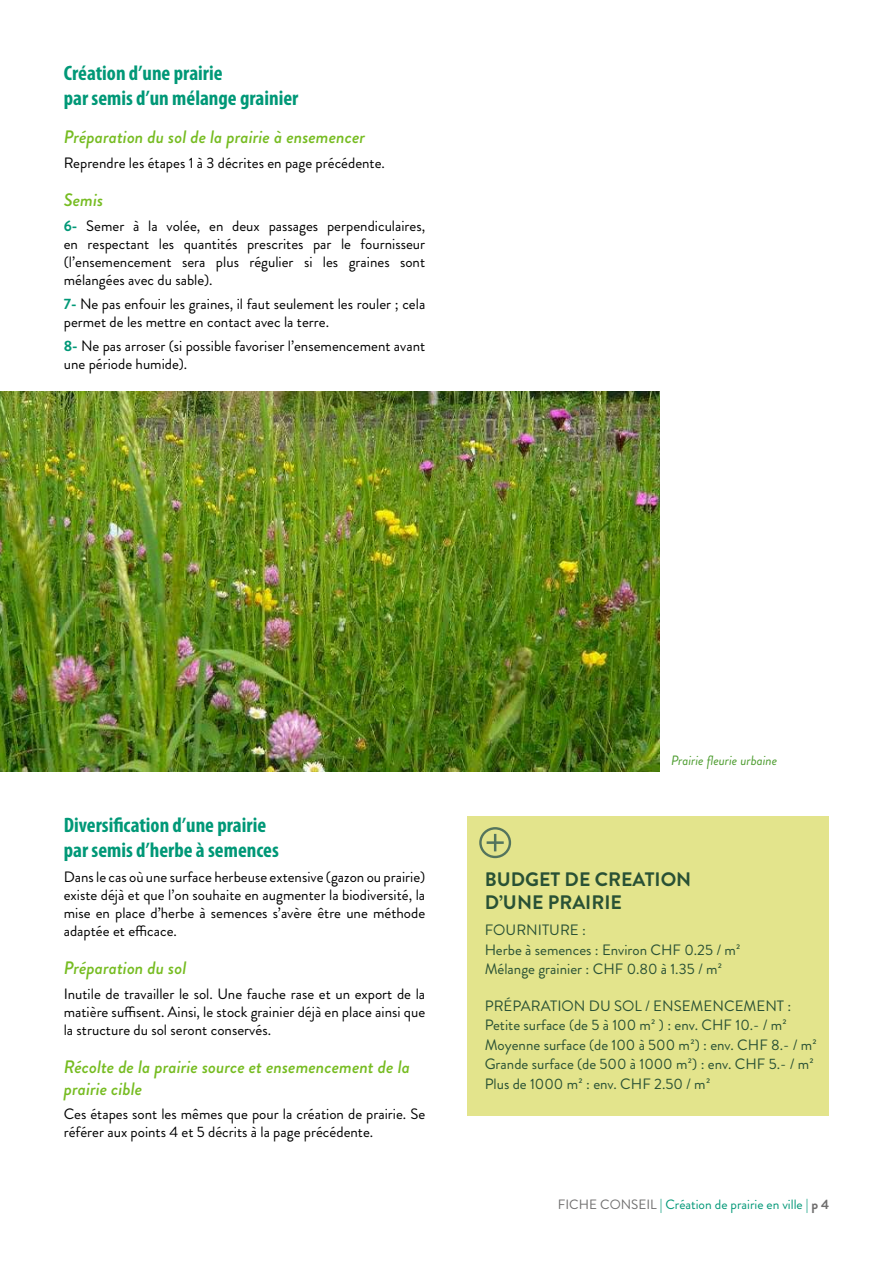
<style>
.page{position:relative;width:893px;height:1263px;background:#fff}
.page>*{position:absolute;margin:0;border:0;box-sizing:border-box;transform-origin:0 0}
.t1{font:700 condensed 21px/25.2px "Myriad Pro";color:#009877}
.t2{font:700 19.5px/23.4px "Brandon Grotesque";color:#295135}
.t3{font:italic 500 18px/21.6px "Brandon Grotesque";color:#76bc21}
.t4{font:15px/18px "Brandon Grotesque";color:#000;text-align:justify}
.t5{font:15px/19.5px "Brandon Grotesque";color:#295135}
.t6{font:13.5px "Brandon Grotesque";color:#009877}
.t7{font:italic 13.5px "Brandon Grotesque";color:#4c9c2e}
.s1{font-weight:700;color:#009877}
.s2{color:#706f6f}
.s3{font-weight:700;color:#706f6f}
</style>
<div class="page">
<div style="left:468px;top:816px;width:361px;height:300px;background:#e3e48c"></div>
<img style="left:0;top:392px;width:659px;height:379px">
<div style="left:479px;top:827px;width:32px;height:31px;border:2px solid #54745d;border-radius:50%"></div>
<svg style="left:487px;top:834px;width:17px;height:17px"></svg>
<h1 class="t1" style="left:64px;top:59px;width:236px">Création d’une prairie<br>par semis d’un mélange grainier</h1>
<p class="t3" style="left:64px;top:127px;width:303px">Préparation du sol de la prairie à ensemencer</p>
<p class="t4" style="left:64px;top:154px;width:323px">Reprendre les étapes 1 à 3 décrites en page précédente.</p>
<p class="t3" style="left:64px;top:190px;width:41px">Semis</p>
<p class="t4" style="left:64px;top:217px;width:363px"><span class="s1">6-</span> Semer à la volée, en deux passages perpendiculaires, en respectant les quantités prescrites par le fournisseur (l’ensemencement sera plus régulier si les graines sont mélangées avec du sable).</p>
<p class="t4" style="left:64px;top:295px;width:363px"><span class="s1">7-</span> Ne pas enfouir les graines, il faut seulement les rouler ; cela permet de les mettre en contact avec la terre.</p>
<p class="t4" style="left:64px;top:338px;width:363px"><span class="s1">8-</span> Ne pas arroser (si possible favoriser l’ensemencement avant une période humide).</p>
<h1 class="t1" style="left:64px;top:812px;width:217px">Diversification d’une prairie par semis d’herbe à semences</h1>
<p class="t4" style="left:64px;top:868px;width:363px">Dans le cas où une surface herbeuse extensive (gazon ou prairie) existe déjà et que l’on souhaite en augmenter la biodiversité, la mise en place d’herbe à semences s’avère être une méthode adaptée et efficace.</p>
<p class="t3" style="left:64px;top:957px;width:124px">Préparation du sol</p>
<p class="t4" style="left:64px;top:985px;width:363px">Inutile de travailler le sol. Une fauche rase et un export de la matière suffisent. Ainsi, le stock grainier déjà en place ainsi que la structure du sol seront conservés.</p>
<p class="t3" style="left:64px;top:1056px;width:348px">Récolte de la prairie source et ensemencement de la prairie cible</p>
<p class="t4" style="left:64px;top:1105px;width:363px">Ces étapes sont les mêmes que pour la création de prairie. Se référer aux points 4 et 5 décrits à la page précédente.</p>
<p class="t7" style="left:671px;top:751px;width:108px">Prairie fleurie urbaine</p>
<h2 class="t2" style="left:485px;top:867px;width:208px">BUDGET DE CREATION<br>D’UNE PRAIRIE</h2>
<p class="t5" style="left:485px;top:920px;width:257px">FOURNITURE :<br>Herbe à semences : Environ CHF 0.25 / m2<br>Mélange grainier : CHF 0.80 à 1.35 / m2</p>
<p class="t5" style="left:485px;top:996px;width:334px">PRÉPARATION DU SOL / ENSEMENCEMENT :<br>Petite surface (de 5 à 100 m2 ) : env. CHF 10.- / m2<br>Moyenne surface (de 100 à 500 m2) : env. CHF 8.- / m2<br>Grande surface (de 500 à 1000 m2) : env. CHF 5.- / m2<br>Plus de 1000 m2 : env. CHF 2.50 / m2</p>
<p class="t6" style="left:558px;top:1195px;width:273px"><span class="s2">FICHE CONSEIL</span> | Création de prairie en ville | <span class="s3">p 4</span></p>
</div>
